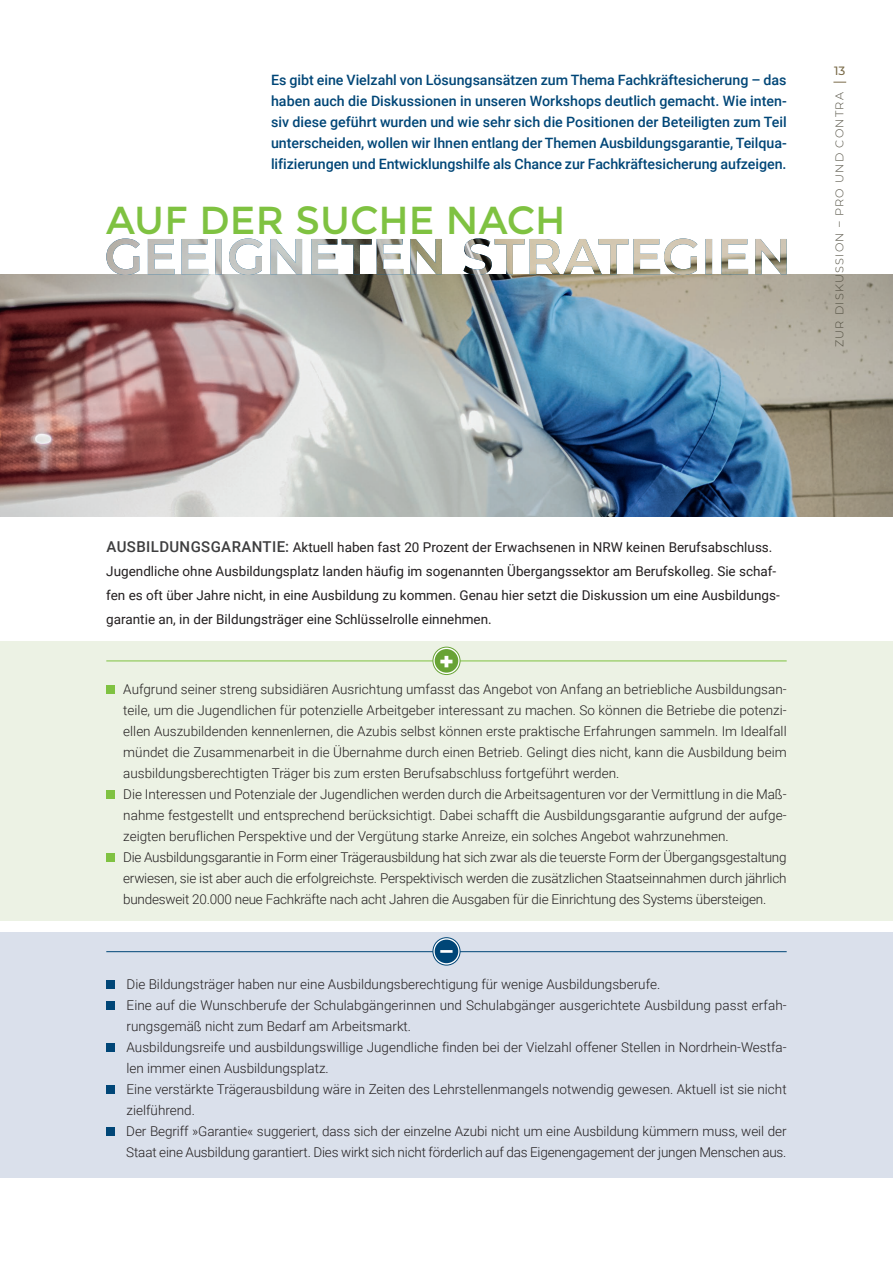
<style>
.page{position:relative;width:893px;height:1263px;background:#fff}
.page>*{position:absolute;margin:0;border:0;box-sizing:border-box;transform-origin:0 0}
.t1{font:39px "Montserrat";color:#7fc241}
.t2{font:800 24.45px "Montserrat";color:#fff}
.t3{font:500 14.25px/21px "Roboto";letter-spacing:-.005em;color:#004677;text-align:justify}
.t4{font:300 13.5px/21px "Roboto";color:#231f20}
.t5{font:13.5px/24px "Roboto";color:#231f20}
.t6{font:500 12px "Montserrat";color:#7a6b49}
.t7{font:300 11.25px "Montserrat";letter-spacing:.11em;color:#514e40}
.s1{font-weight:500;font-size:15px;color:#3e3e3f}
</style>
<div class="page">
<img style="left:0;top:275px;width:893px;height:242px">
<div style="left:0;top:641px;width:893px;height:280px;background:#ecf2e4"></div>
<div style="left:0;top:932px;width:893px;height:246px;background:#dae0eb"></div>
<div style="left:106px;top:686px;width:9px;height:8px;background:#7fc241"></div>
<div style="left:106px;top:790px;width:9px;height:8px;background:#7fc241"></div>
<div style="left:106px;top:853px;width:9px;height:8px;background:#7fc241"></div>
<div style="left:106px;top:980px;width:9px;height:9px;background:#004677"></div>
<div style="left:106px;top:1001px;width:9px;height:9px;background:#004677"></div>
<div style="left:106px;top:1043px;width:9px;height:9px;background:#004677"></div>
<div style="left:106px;top:1085px;width:9px;height:9px;background:#004677"></div>
<div style="left:106px;top:1127px;width:9px;height:9px;background:#004677"></div>
<img style="left:106px;top:238px;width:681px;height:37px">
<hr style="left:106px;top:951px;width:681px;height:1px;background:#004677">
<svg style="left:433px;top:938px;width:27px;height:27px"></svg>
<div style="left:433px;top:937px;width:27px;height:28px;border:1px solid #004677;border-radius:50%"></div>
<div style="left:435px;top:939px;width:23px;height:24px;background:#004677;border-radius:50%"></div>
<hr style="left:106px;top:660px;width:681px;height:1px;background:#7fc241">
<svg style="left:433px;top:647px;width:27px;height:27px"></svg>
<div style="left:433px;top:647px;width:27px;height:28px;border:1px solid #68a335;border-radius:50%"></div>
<div style="left:435px;top:649px;width:23px;height:24px;background:#68a335;border-radius:50%"></div>
<svg style="left:833px;top:82px;width:13px;height:1px"></svg>
<p class="t3" style="left:271px;top:69px;width:517px">Es gibt eine Vielzahl von Lösungsansätzen zum Thema Fachkräftesicherung – das haben auch die Diskussionen in unseren Workshops deutlich gemacht. Wie inten&shy;siv diese geführt wurden und wie sehr sich die Positionen der Beteiligten zum Teil unterscheiden, wollen wir Ihnen entlang der Themen Ausbildungsgarantie, Teilqua&shy;lifizierungen und Entwicklungshilfe als Chance zur Fachkräftesicherung aufzeigen.</p>
<h1 class="t1" style="left:106px;top:198px;width:461px">AUF DER SUCHE NACH</h1>
<p class="t6" style="left:834px;top:63px;width:13px">13</p>
<p class="t7" style="left:832px;top:347px;width:256px;rotate:-90deg">ZUR DISKUSSION – PRO UND CONTRA</p>
<p class="t5" style="left:106px;top:535px;width:675px"><span class="s1">AUSBILDUNGSGARANTIE:</span> Aktuell haben fast 20 Prozent der Erwachsenen in NRW keinen Berufsabschluss.<br>Jugendliche ohne Ausbildungsplatz landen häufig im sogenannten Übergangssektor am Berufskolleg. Sie schaf&shy;fen es oft über Jahre nicht, in eine Ausbildung zu kommen. Genau hier setzt die Diskussion um eine Ausbildungs&shy;garantie an, in der Bildungsträger eine Schlüsselrolle einnehmen.</p>
<h2 class="t2" style="left:439px;top:643px;width:16px">+</h2>
<p class="t4" style="left:123px;top:678px;width:665px">Aufgrund seiner streng subsidiären Ausrichtung umfasst das Angebot von Anfang an betriebliche Ausbildungsan&shy;teile, um die Jugendlichen für potenzielle Arbeitgeber interessant zu machen. So können die Betriebe die potenzi&shy;ellen Auszubildenden kennenlernen, die Azubis selbst können erste praktische Erfahrungen sammeln. Im Idealfall mündet die Zusammenarbeit in die Übernahme durch einen Betrieb. Gelingt dies nicht, kann die Ausbildung beim ausbildungsberechtigten Träger bis zum ersten Berufsabschluss fortgeführt werden.<br>Die Interessen und Potenziale der Jugendlichen werden durch die Arbeitsagenturen vor der Vermittlung in die Maß&shy;nahme festgestellt und entsprechend berücksichtigt. Dabei schafft die Ausbildungsgarantie aufgrund der aufge&shy;zeigten beruflichen Perspektive und der Vergütung starke Anreize, ein solches Angebot wahrzunehmen.<br>Die Ausbildungsgarantie in Form einer Trägerausbildung hat sich zwar als die teuerste Form der Übergangsgestaltung erwiesen, sie ist aber auch die erfolgreichste. Perspektivisch werden die zusätzlichen Staatseinnahmen durch jährlich bundesweit 20.000 neue Fachkräfte nach acht Jahren die Ausgaben für die Einrichtung des Systems übersteigen.</p>
<h2 class="t2" style="left:440px;top:933px;width:14px">–</h2>
<p class="t4" style="left:126px;top:973px;width:662px">Die Bildungsträger haben nur eine Ausbildungsberechtigung für wenige Ausbildungsberufe.<br>Eine auf die Wunschberufe der Schulabgängerinnen und Schulabgänger ausgerichtete Ausbildung passt erfah&shy;rungsgemäß nicht zum Bedarf am Arbeitsmarkt.<br>Ausbildungsreife und ausbildungswillige Jugendliche finden bei der Vielzahl offener Stellen in Nordrhein-Westfa&shy;len immer einen Ausbildungsplatz.<br>Eine verstärkte Trägerausbildung wäre in Zeiten des Lehrstellenmangels notwendig gewesen. Aktuell ist sie nicht zielführend.<br>Der Begriff »Garantie« suggeriert, dass sich der einzelne Azubi nicht um eine Ausbildung kümmern muss, weil der Staat eine Ausbildung garantiert. Dies wirkt sich nicht förderlich auf das Eigenengagement der jungen Menschen aus.</p>
</div>
